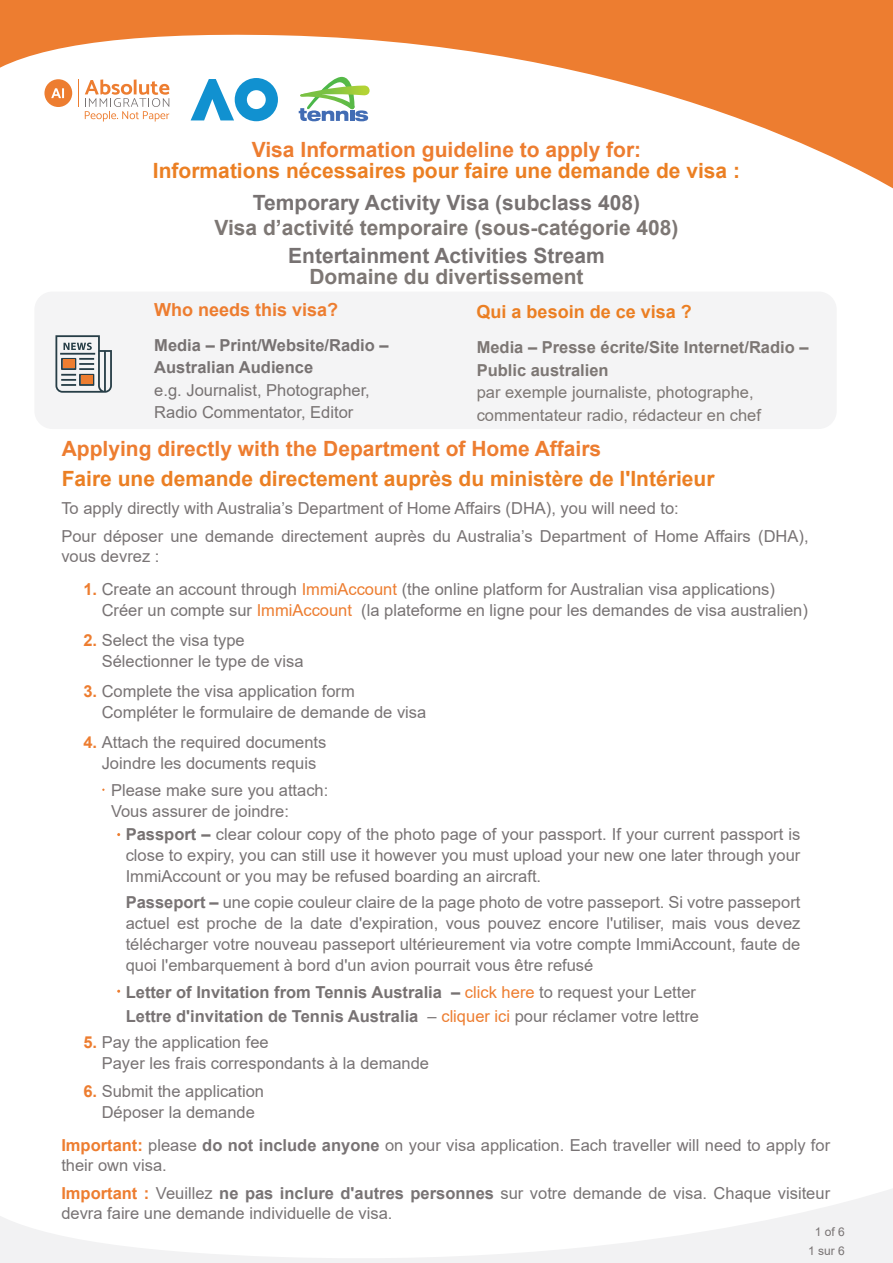
<style>
.page{position:relative;width:893px;height:1263px;background:#fff}
.page>*{position:absolute;margin:0;border:0;box-sizing:border-box;transform-origin:0 0}
.t1{font:700 21px "Arial";color:#eb7f23}
.t2{font:700 21px "Arial";color:#ed7d30}
.t3{font:700 21px "Arial";color:#7d7774}
.t4{font:700 21px "Arial";color:#777272}
.t5{font:700 18px "Arial";color:#eb7f23}
.t6{font:700 18px "Arial";color:#ed7d30}
.t7{font:16.5px/21px "Arial";color:#787374}
.t8{font:16.5px/22.5px "Arial";color:#7d7774}
.t9{font:700 16.5px/22.5px "Arial";color:#7d7774}
.t10{font:16.5px/22.5px "Arial";color:#777272}
.t11{font:700 16.5px/22.5px "Arial";color:#777272}
.t12{font:12px/19.4px "Arial";color:#777272;text-align:center}
.s1{font-weight:700;color:#ed7d30}
.s2{color:#ed7d30}
.s3{font-weight:700;color:#777272}
.s4{font-weight:700}
</style>
<div class="page">
<div style="left:34px;top:292px;width:803px;height:137px;background:#f4f4f5;border-radius:18px"></div>
<svg style="left:0;top:0;width:893px;height:189px"></svg>
<svg style="left:191px;top:78px;width:87px;height:43px"></svg>
<svg style="left:78px;top:79px;width:1px;height:28px"></svg>
<svg style="left:85px;top:79px;width:84px;height:43px"></svg>
<svg style="left:44px;top:79px;width:28px;height:28px"></svg>
<svg style="left:299px;top:77px;width:71px;height:44px"></svg>
<svg style="left:0;top:1189px;width:892px;height:74px"></svg>
<svg style="left:55px;top:335px;width:57px;height:58px"></svg>
<div style="left:63px;top:360px;width:11px;height:8px;background:#ed7d30"></div>
<div style="left:81px;top:376px;width:12px;height:8px;background:#ed7d30"></div>
<p class="t2" style="left:252px;top:135px;width:391px">Visa Information guideline to apply for:</p>
<p class="t1" style="left:153px;top:156px;width:589px">Informations nécessaires pour faire une demande de visa :</p>
<p class="t4" style="left:253px;top:187px;width:389px">Temporary Activity Visa (subclass 408)</p>
<p class="t3" style="left:214px;top:213px;width:466px">Visa d’activité temporaire (sous-catégorie 408)</p>
<p class="t4" style="left:288px;top:241px;width:318px">Entertainment Activities Stream</p>
<p class="t3" style="left:309px;top:262px;width:276px">Domaine du divertissement</p>
<p class="t6" style="left:154px;top:297px;width:186px">Who needs this visa?</p>
<p class="t11" style="left:154px;top:334px;width:236px">Media – Print/Website/Radio –<br>Australian Audience</p>
<p class="t10" style="left:154px;top:379px;width:217px">e.g. Journalist, Photographer,<br>Radio Commentator, Editor</p>
<p class="t5" style="left:477px;top:299px;width:217px">Qui a besoin de ce visa ?</p>
<p class="t9" style="left:477px;top:336px;width:333px">Media – Presse écrite/Site Internet/Radio –<br>Public australien</p>
<p class="t8" style="left:477px;top:381px;width:286px">par exemple journaliste, photographe, commentateur radio, rédacteur en chef</p>
<p class="t2" style="left:62px;top:434px;width:541px">Applying directly with the Department of Home Affairs</p>
<p class="t1" style="left:62px;top:464px;width:654px">Faire une demande directement auprès du ministère de l'Intérieur</p>
<p class="t7" style="left:61px;top:493px;width:749px;line-height:28.8px">To apply directly with Australia’s Department of Home Affairs (DHA), you will need to:<br>Pour déposer une demande directement auprès du Australia’s Department of Home Affairs (DHA),</p>
<p class="t7" style="left:61px;top:546px;width:100px">vous devrez :</p>
<p class="t7" style="left:102px;top:578px;width:708px;text-indent:-18px"><span class="s1">1.</span> Create an account through <span class="s2">ImmiAccount</span> (the online platform for Australian visa applications)<br>Créer un compte sur <span class="s2">ImmiAccount</span> (la plateforme en ligne pour les demandes de visa australien)</p>
<p class="t7" style="left:102px;top:629px;width:203px;text-indent:-18px"><span class="s1">2.</span> Select the visa type<br>Sélectionner le type de visa</p>
<p class="t7" style="left:102px;top:680px;width:326px;text-indent:-18px"><span class="s1">3.</span> Complete the visa application form<br>Compléter le formulaire de demande de visa</p>
<p class="t7" style="left:83px;top:731px;width:245px;text-align:center"><span class="s1">4.</span> Attach the required documents<br>Joindre les documents requis</p>
<p class="t7" style="left:111px;top:779px;width:219px">Please make sure you attach:<br>Vous assurer de joindre:</p>
<p class="t7" style="left:126px;top:824px;width:676px;text-align:justify"><span class="s3">Passport –</span> clear colour copy of the photo page of your passport. If your current passport is close to expiry, you can still use it however you must upload your new one later through your ImmiAccount or you may be refused boarding an aircraft.</p>
<p class="t7" style="left:126px;top:891px;width:676px;text-align:justify"><span class="s4">Passeport –</span> une copie couleur claire de la page photo de votre passeport. Si votre passeport actuel est proche de la date d'expiration, vous pouvez encore l'utiliser, mais vous devez télécharger votre nouveau passeport ultérieurement via votre compte ImmiAccount, faute de quoi l'embarquement à bord d'un avion pourrait vous être refusé</p>
<p class="t7" style="left:126px;top:980px;width:575px;line-height:24px"><span class="s3">Letter of Invitation from Tennis Australia –</span> <span class="s2">click here</span> to request your Letter<br><span class="s4">Lettre d'invitation de Tennis Australia</span> – <span class="s2">cliquer ici</span> pour réclamer votre lettre</p>
<p class="t7" style="left:102px;top:1031px;width:329px;text-indent:-18px"><span class="s1">5.</span> Pay the application fee<br>Payer les frais correspondants à la demande</p>
<p class="t7" style="left:83px;top:1081px;width:182px;text-align:center"><span class="s1">6.</span> Submit the application<br>Déposer la demande</p>
<p class="t7" style="left:61px;top:1135px;width:770px;line-height:19.8px"><span class="s1">Important:</span> please <span class="s4">do not include anyone</span> on your visa application. Each traveller will need to apply for their own visa.</p>
<p class="t7" style="left:61px;top:1183px;width:770px;line-height:19.8px"><span class="s1">Important :</span> Veuillez <span class="s4">ne pas inclure d'autres personnes</span> sur votre demande de visa. Chaque visiteur devra faire une demande individuelle de visa.</p>
<p class="t12" style="left:808px;top:1222px;width:38px">1 of 6<br>1 sur 6</p>
</div>
